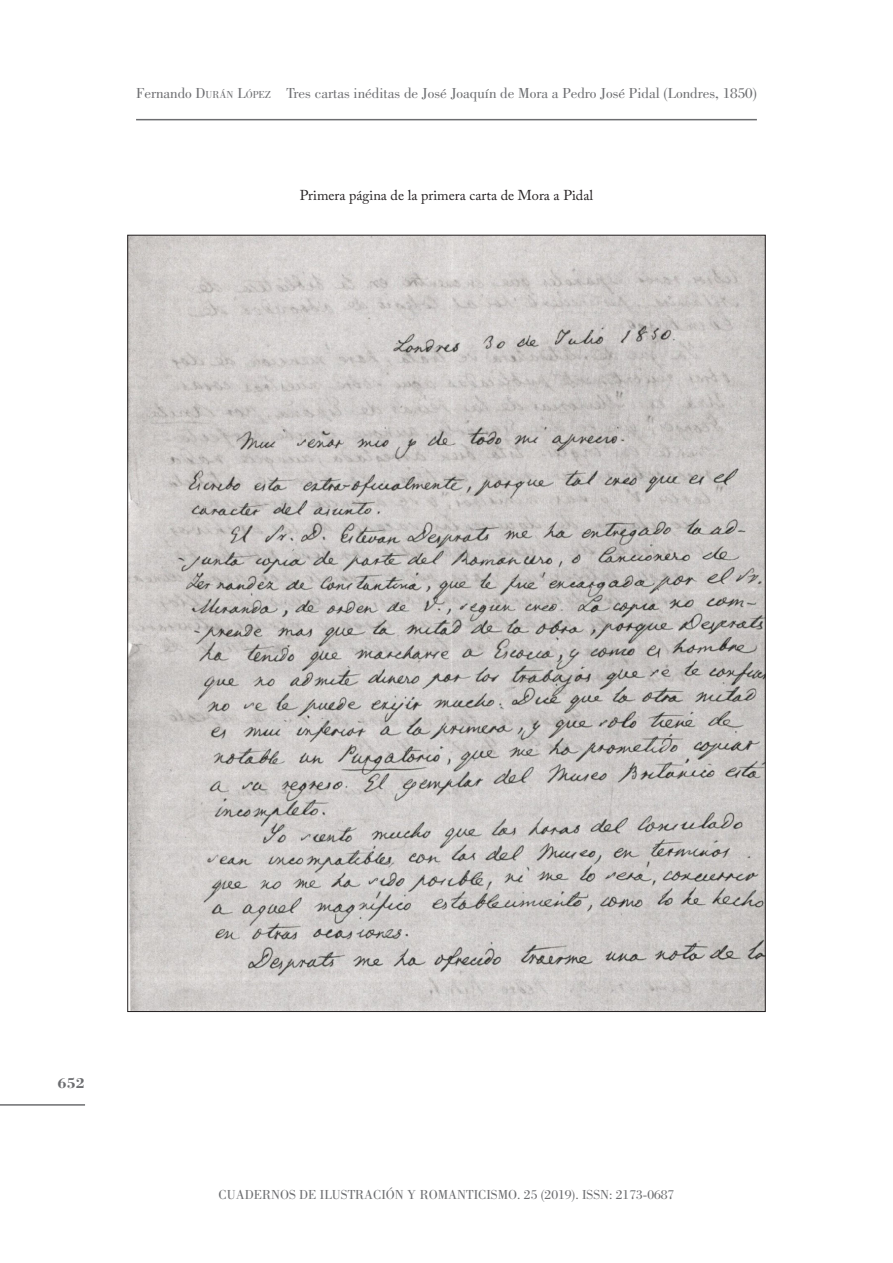
<style>
.page{position:relative;width:893px;height:1263px;background:#fff}
.page>*{position:absolute;margin:0;border:0;box-sizing:border-box;transform-origin:0 0}
.t1{font:15px "Bodoni Std";color:#6c6d70}
.t2{font:700 15px "Bodoni Std";color:#6c6d70}
.Cita{font:14.25px "Adobe Caslon Pro";color:#231f20}
.t3{font:13.5px "Bodoni Std";color:#6c6d70}
.s1{font-style:inherit}
.s2{font-size:10.5px}
</style>
<div class="page">
<hr style="left:136px;top:119px;width:621px;height:1px;background:#6c6d70">
<hr style="left:0;top:1104px;width:85px;height:2px;background:#6c6d70">
<img style="left:129px;top:237px;width:635px;height:773px">
<p class="t1" style="left:136px;top:85px;width:622px">Fernando <span class="s1">D</span><span class="s2">URÁN</span> <span class="s1">L</span><span class="s2">ÓPEZ</span> Tres cartas inéditas de José Joaquín de Mora a Pedro José Pidal (Londres, 1850)</p>
<p class="Cita" style="left:300px;top:187px;width:295px">Primera página de la primera carta de Mora a Pidal</p>
<p class="t2" style="left:58px;top:1074px;width:29px">652</p>
<p class="t3" style="left:219px;top:1187px;width:457px">CUADERNOS DE ILUSTRACIÓN Y ROMANTICISMO. 25 (2019). ISSN: 2173-0687</p>
</div>
